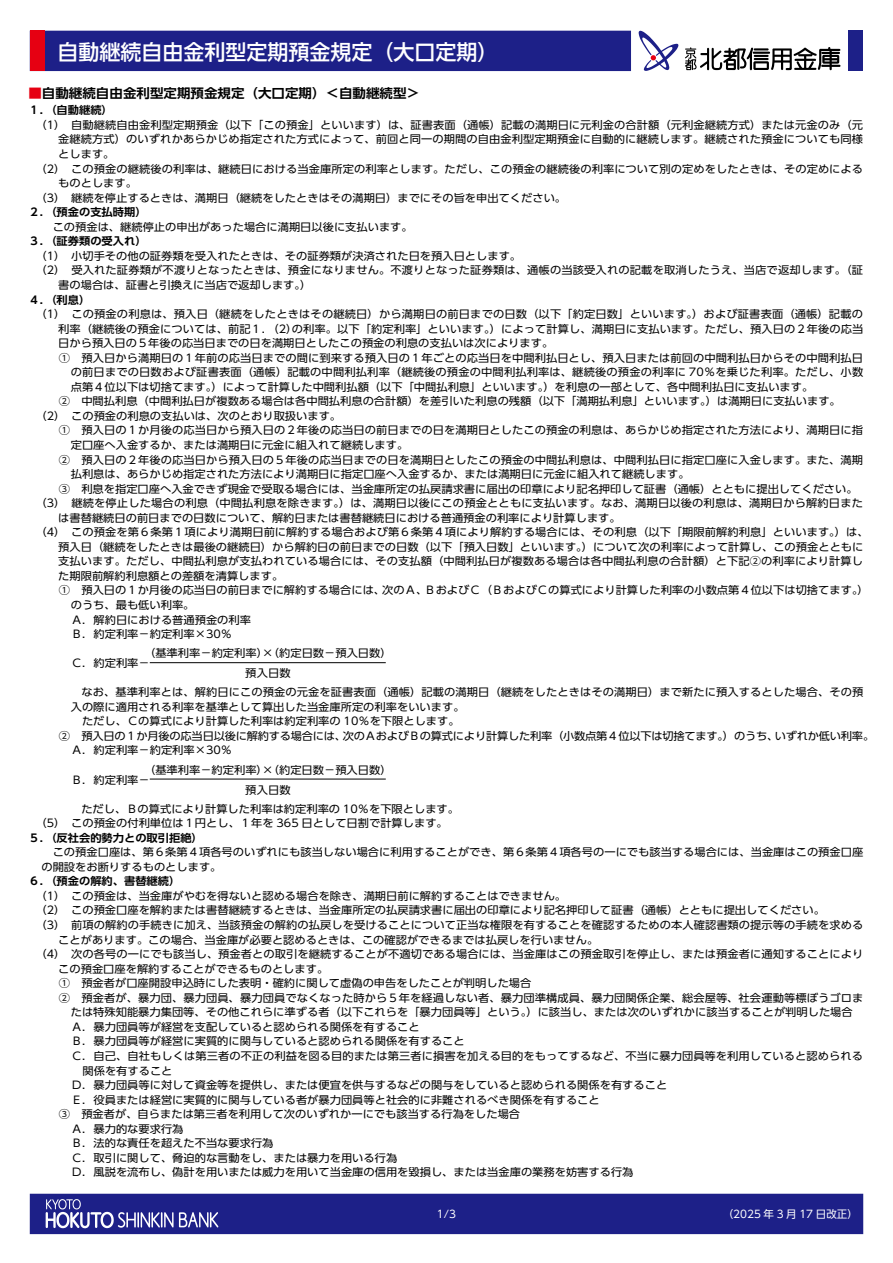
<style>
.page{position:relative;width:893px;height:1263px;background:#fff}
.page>*{position:absolute;margin:0;border:0;box-sizing:border-box;transform-origin:0 0}
.t1{font:500 21px "UD Shin Go Pr 6 N";color:#fff}
.t2{font:700 12.9px "UD Shin Go Pr 6 N De";color:#000;scale:1.05 1}
.t3{font:10.65px/14.5px "UD Shin Go Pr 6 N";color:#000;scale:1.05 1}
.t4{font:10.65px/14.5px "UD Shin Go Pr 6 N";letter-spacing:-.02em;color:#000;scale:1.05 1}
.t5{font:700 10.65px "UD Shin Go Pr 6 N De";color:#000;scale:1.05 1}
.t6{font:10.5px "UD Shin Go Pr 6 N";color:#fff}
.s1{color:#e60012}
</style>
<div class="page">
<hr style="left:150px;top:662px;width:236px;height:1px;background:#000">
<hr style="left:150px;top:779px;width:236px;height:1px;background:#000">
<div style="left:30px;top:1194px;width:833px;height:40px;background:#1d2088"></div>
<div style="left:30px;top:31px;width:601px;height:40px;background:#1d2088"></div>
<div style="left:30px;top:31px;width:15px;height:40px;background:#e60012"></div>
<div style="left:848px;top:31px;width:15px;height:40px;background:#1d2088"></div>
<svg style="left:639px;top:31px;width:39px;height:40px"></svg>
<svg style="left:685px;top:47px;width:156px;height:23px"></svg>
<svg style="left:46px;top:1199px;width:172px;height:29px"></svg>
<h1 class="t1" style="left:57px;top:35px;width:443px">自動継続自由金利型定期預金規定（大口定期(</h1>
<p class="t2" style="left:28px;top:82px;width:374px"><span class="s1">■</span>自動継続自由金利型定期預金規定（大口定期）＜自動継続型&lt;</p>
<p class="t5" style="left:45px;top:102px;width:66px">（自動継続(</p>
<p class="t5" style="left:28px;top:102px;width:23px">１．</p>
<p class="t3" style="left:36px;top:117px;width:789px">（1）　自動継続自由金利型定期預金（以下「この預金」といいます）は、証書表面（通帳）記載の満期日に元利金の合計額（元利金継続方式）または元金のみ（元</p>
<p class="t3" style="left:58px;top:132px;width:768px">金継続方式）のいずれかあらかじめ指定された方式によって、前回と同一の期間の自由金利型定期預金に自動的に継続します。継続された預金についても同様</p>
<p class="t3" style="left:58px;top:146px;width:55px">とします。</p>
<p class="t3" style="left:36px;top:161px;width:790px">（2）　この預金の継続後の利率は、継続日における当金庫所定の利率とします。ただし、この預金の継続後の利率について別の定めをしたときは、その定めによる</p>
<p class="t3" style="left:58px;top:175px;width:76px">ものとします。</p>
<p class="t3" style="left:36px;top:190px;width:507px">（3）　継続を停止するときは、満期日（継続をしたときはその満期日）までにその旨を申出てください。</p>
<p class="t5" style="left:45px;top:203px;width:98px">（預金の支払時期(</p>
<p class="t5" style="left:28px;top:203px;width:23px">２．</p>
<p class="t5" style="left:28px;top:233px;width:23px">３．</p>
<p class="t3" style="left:53px;top:219px;width:344px">この預金は、継続停止の申出があった場合に満期日以後に支払います。</p>
<p class="t5" style="left:45px;top:233px;width:98px">（証券類の受入れ(</p>
<p class="t3" style="left:36px;top:248px;width:464px">（1）　小切手その他の証券類を受入れたときは、その証券類が決済された日を預入日とします。</p>
<p class="t3" style="left:36px;top:263px;width:790px">（2）　受入れた証券類が不渡りとなったときは、預金になりません。不渡りとなった証券類は、通帳の当該受入れの記載を取消したうえ、当店で返却します。（証</p>
<p class="t3" style="left:58px;top:277px;width:243px">書の場合は、証書と引換えに当店で返却します (。</p>
<p class="t5" style="left:45px;top:291px;width:44px">（利息(</p>
<p class="t5" style="left:28px;top:291px;width:23px">４．</p>
<p class="t3" style="left:36px;top:306px;width:790px;text-align:right">（1）　この預金の利息は、預入日（継続をしたときはその継続日）から満期日の前日までの日数（以下「約定日数」といいます。）および証書表面（通帳）記載のの利率。以下「約定利率」といいます。）によって計算し、満期日に支払います。ただし、預入日の２年後の応当</p>
<p class="t3" style="left:58px;top:321px;width:206px">利率（継続後の預金については、前記１．</p>
<p class="t3" style="left:58px;top:335px;width:473px">日から預入日の５年後の応当日までの日を満期日としたこの預金の利息の支払いは次によります。</p>
<p class="t3" style="left:59px;top:350px;width:767px">①　預入日から満期日の１年前の応当日までの間に到来する預入日の１年ごとの応当日を中間利払日とし、預入日または前回の中間利払日からその中間利払日</p>
<p class="t3" style="left:71px;top:365px;width:756px">の前日までの日数および証書表面（通帳）記載の中間利払利率（継続後の預金の中間利払利率は、継続後の預金の利率に 70％を乗じた利率。ただし、小数</p>
<p class="t3" style="left:71px;top:379px;width:709px">点第４位以下は切捨てます。）によって計算した中間利払額（以下「中間払利息」といいます。）を利息の一部として、各中間利払日に支払います。</p>
<p class="t3" style="left:59px;top:394px;width:746px">②　中間払利息（中間利払日が複数ある場合は各中間払利息の合計額）を差引いた利息の残額（以下「満期払利息」といいます。）は満期日に支払います。</p>
<p class="t3" style="left:36px;top:408px;width:293px">（2）　この預金の利息の支払いは、次のとおり取扱います。</p>
<p class="t3" style="left:59px;top:423px;width:767px">①　預入日の１か月後の応当日から預入日の２年後の応当日の前日までの日を満期日としたこの預金の利息は、あらかじめ指定された方法により、満期日に指</p>
<p class="t3" style="left:71px;top:437px;width:323px">定口座へ入金するか、または満期日に元金に組入れて継続します。</p>
<p class="t3" style="left:59px;top:452px;width:767px">②　預入日の２年後の応当日から預入日の５年後の応当日までの日を満期日としたこの預金の中間払利息は、中間利払日に指定口座に入金します。また、満期</p>
<p class="t3" style="left:71px;top:466px;width:591px">払利息は、あらかじめ指定された方法により満期日に指定口座へ入金するか、または満期日に元金に組入れて継続します。</p>
<p class="t3" style="left:59px;top:481px;width:762px">③　利息を指定口座へ入金できず現金で受取る場合には、当金庫所定の払戻請求書に届出の印章により記名押印して証書（通帳）とともに提出してください。</p>
<p class="t3" style="left:36px;top:495px;width:789px">（3）　継続を停止した場合の利息（中間払利息を除きます。）は、満期日以後にこの預金とともに支払います。なお、満期日以後の利息は、満期日から解約日また</p>
<p class="t3" style="left:58px;top:510px;width:537px">は書替継続日の前日までの日数について、解約日または書替継続日における普通預金の利率により計算します。</p>
<p class="t3" style="left:36px;top:525px;width:795px">（4）　この預金を第６条第１項により満期日前に解約する場合および第６条第４項により解約する場合には、その利息（以下「期限前解約利息」といいます。）は、</p>
<p class="t3" style="left:58px;top:539px;width:768px">預入日（継続をしたときは最後の継続日）から解約日の前日までの日数（以下「預入日数」といいます。）について次の利率によって計算し、この預金とともに</p>
<p class="t3" style="left:58px;top:554px;width:768px">支払います。ただし、中間払利息が支払われている場合には、その支払額（中間利払日が複数ある場合は各中間払利息の合計額）と下記②の利率により計算し</p>
<p class="t3" style="left:58px;top:568px;width:216px">た期限前解約利息額との差額を清算します。</p>
<p class="t3" style="left:424px;top:583px;width:425px">ＢおよびＣ（ＢおよびＣの算式により計算した利率の小数点第４位以下は切捨てます (。</p>
<p class="t3" style="left:267px;top:321px;width:30px">（2）</p>
<p class="t3" style="left:71px;top:583px;width:301px;text-indent:-12px">①　預入日の１か月後の応当日の前日までに解約する場合には、のうち、最も低い利率。<br>Ａ．解約日における普通預金の利率<br>Ｂ．約定利率－約定利率×30％</p>
<p class="t3" style="left:71px;top:655px;width:76px">Ｃ．約定利率－</p>
<p class="t3" style="left:382px;top:583px;width:44px">次のＡ、</p>
<p class="t3" style="left:155px;top:645px;width:226px">基準利率－約定利率）×（約定日数－預入日数）</p>
<p class="t3" style="left:59px;top:685px;width:768px">　　なお、基準利率とは、解約日にこの預金の元金を証書表面（通帳）記載の満期日（継続をしたときはその満期日）まで新たに預入するとした場合、その預</p>
<p class="t3" style="left:71px;top:699px;width:377px">入の際に適用される利率を基準として算出した当金庫所定の利率をいいます。</p>
<p class="t3" style="left:71px;top:714px;width:372px">　ただし、Ｃの算式により計算した利率は約定利率の 10％を下限とします。</p>
<p class="t4" style="left:775px;top:728px;width:96px">いずれか低い利率。</p>
<p class="t4" style="left:343px;top:728px;width:416px">次のＡおよびＢの算式により計算した利率（小数点第４位以下は切捨てます。）のうち、</p>
<p class="t4" style="left:71px;top:728px;width:264px;text-indent:-12px">②　預入日の１か月後の応当日以後に解約する場合には、<br>Ａ．約定利率－約定利率×30％</p>
<p class="t3" style="left:71px;top:772px;width:77px">Ｂ．約定利率－</p>
<p class="t3" style="left:155px;top:762px;width:226px">基準利率－約定利率）×（約定日数－預入日数）</p>
<p class="t3" style="left:36px;top:801px;width:405px;text-indent:23px">　　ただし、Ｂの算式により計算した利率は約定利率の 10％を下限とします。（5）　この預金の付利単位は１円とし、１年を 365 日として日割で計算します。</p>
<p class="t5" style="left:45px;top:829px;width:152px">（反社会的勢力との取引拒絶(</p>
<p class="t5" style="left:28px;top:829px;width:23px">５．</p>
<p class="t3" style="left:41px;top:845px;width:784px;text-indent:11px">この預金口座は、第６条第４項各号のいずれにも該当しない場合に利用することができ、第６条第４項各号の一にでも該当する場合には、当金庫はこの預金口座の開設をお断りするものとします。</p>
<p class="t5" style="left:45px;top:873px;width:130px">（預金の解約、書替継続(</p>
<p class="t5" style="left:28px;top:873px;width:23px">６．</p>
<p class="t3" style="left:36px;top:888px;width:507px">（1）　この預金は、当金庫がやむを得ないと認める場合を除き、満期日前に解約することはできません。</p>
<p class="t3" style="left:36px;top:903px;width:753px">（2）　この預金口座を解約または書替継続するときは、当金庫所定の払戻請求書に届出の印章により記名押印して証書（通帳）とともに提出してください。</p>
<p class="t3" style="left:36px;top:917px;width:790px">（3）　前項の解約の手続きに加え、当該預金の解約の払戻しを受けることについて正当な権限を有することを確認するための本人確認書類の提示等の手続を求める</p>
<p class="t3" style="left:58px;top:932px;width:516px">ことがあります。この場合、当金庫が必要と認めるときは、この確認ができるまでは払戻しを行いません。</p>
<p class="t3" style="left:36px;top:946px;width:790px">（4）　次の各号の一にでも該当し、預金者との取引を継続することが不適切である場合には、当金庫はこの預金取引を停止し、または預金者に通知することにより</p>
<p class="t3" style="left:58px;top:961px;width:259px">この預金口座を解約することができるものとします。</p>
<p class="t3" style="left:59px;top:975px;width:451px">①　預金者が口座開設申込時にした表明・確約に関して虚偽の申告をしたことが判明した場合</p>
<p class="t3" style="left:59px;top:990px;width:768px">②　預金者が、暴力団、暴力団員、暴力団員でなくなった時から５年を経過しない者、暴力団準構成員、暴力団関係企業、総会屋等、社会運動等標ぼうゴロま</p>
<p class="t3" style="left:71px;top:1005px;width:746px">たは特殊知能暴力集団等、その他これらに準ずる者（以下これらを「暴力団員等」という。）に該当し、または次のいずれかに該当することが判明した場合</p>
<p class="t3" style="left:71px;top:1019px;width:334px">Ａ．暴力団員等が経営を支配していると認められる関係を有すること</p>
<p class="t3" style="left:71px;top:1034px;width:377px">Ｂ．暴力団員等が経営に実質的に関与していると認められる関係を有すること</p>
<p class="t3" style="left:71px;top:1048px;width:756px">Ｃ．自己、自社もしくは第三者の不正の利益を図る目的または第三者に損害を加える目的をもってするなど、不当に暴力団員等を利用していると認められる</p>
<p class="t3" style="left:82px;top:1063px;width:87px">関係を有すること</p>
<p class="t3" style="left:71px;top:1077px;width:569px">Ｄ．暴力団員等に対して資金等を提供し、または便宜を供与するなどの関与をしていると認められる関係を有すること</p>
<p class="t3" style="left:71px;top:1092px;width:505px">Ｅ．役員または経営に実質的に関与している者が暴力団員等と社会的に非難されるべき関係を有すること</p>
<p class="t3" style="left:59px;top:1106px;width:441px">③　預金者が、自らまたは第三者を利用して次のいずれか一にでも該当する行為をした場合</p>
<p class="t3" style="left:71px;top:1121px;width:109px">Ａ．暴力的な要求行為</p>
<p class="t3" style="left:71px;top:1135px;width:194px">Ｂ．法的な責任を超えた不当な要求行為</p>
<p class="t3" style="left:71px;top:1150px;width:312px">Ｃ．取引に関して、脅迫的な言動をし、または暴力を用いる行為</p>
<p class="t3" style="left:71px;top:1165px;width:537px">Ｄ．風説を流布し、偽計を用いまたは威力を用いて当金庫の信用を毀損し、または当金庫の業務を妨害する行為</p>
<p class="t6" style="left:723px;top:1205px;width:137px">（2025 年 3 月 17 日改正(</p>
<p class="t6" style="left:437px;top:1205px;width:21px">1/3</p>
</div>
